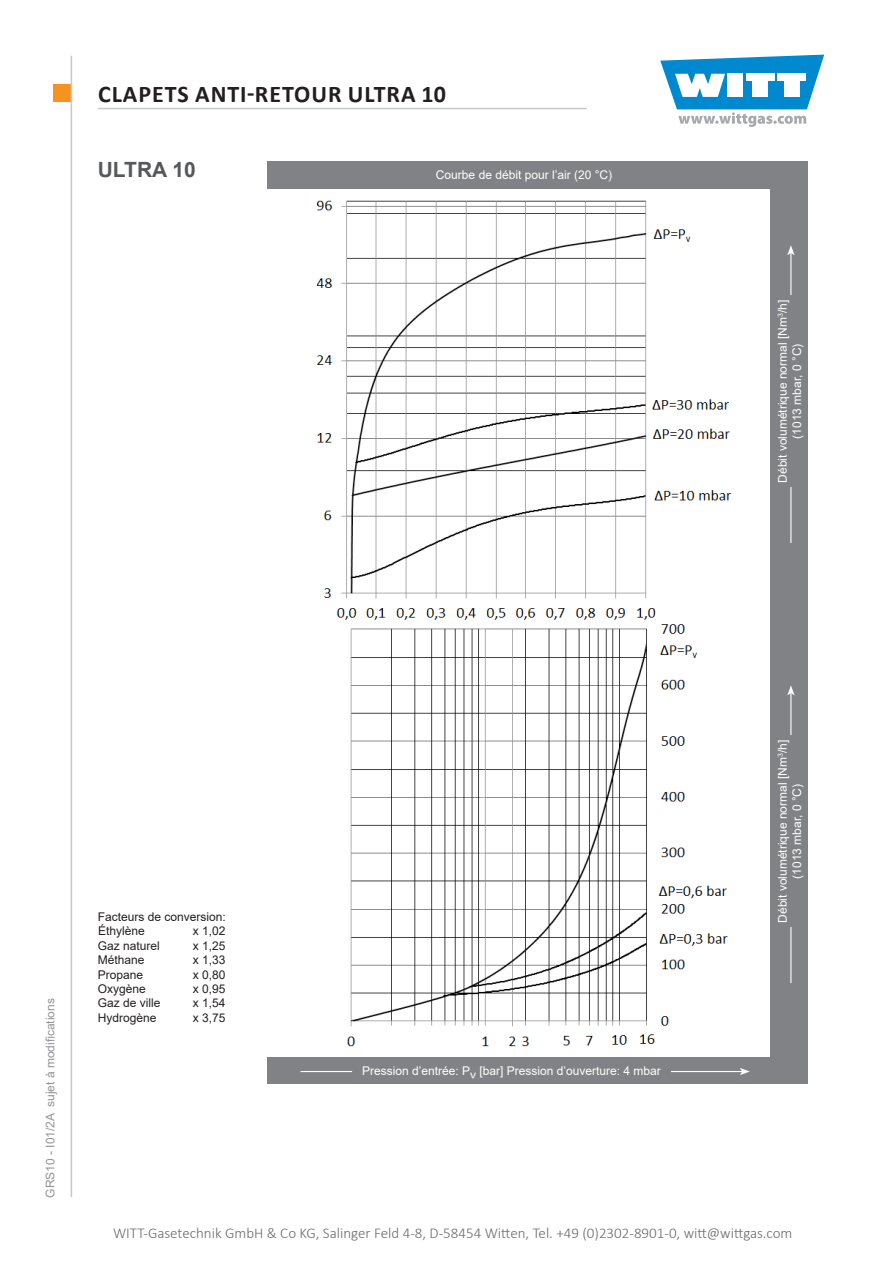
<style>
.page{position:relative;width:893px;height:1263px;background:#fff}
.page>*{position:absolute;margin:0;border:0;box-sizing:border-box;transform-origin:0 0}
.t1{font:700 24px "Calibri";letter-spacing:.04em;color:#231f20}
.t2{font:700 21px "Arial";color:#57585a}
.t3{font:300 15px "Calibri";color:#6b6b6e}
.t4{font:12px/14.4px "Arial";color:#fff;text-align:center}
.t5{font:12px/14.4px "Arial";color:#231f20}
.t6{font:12px "Arial";color:#939598}
</style>
<div class="page">
<div style="left:53px;top:85px;width:17px;height:17px;background:#f4931d"></div>
<svg style="left:660px;top:55px;width:164px;height:72px"></svg>
<hr style="left:71px;top:56px;width:1px;height:1141px;background:#c7c8ca">
<hr style="left:98px;top:108px;width:489px;height:1px;background:#c7c8ca">
<div style="left:268px;top:162px;width:540px;height:922px;background:#808285"></div>
<hr style="left:300px;top:1071px;width:442px;height:1px;background:#fff">
<svg style="left:740px;top:1068px;width:10px;height:7px"></svg>
<hr style="left:790px;top:693px;width:1px;height:290px;background:#fff">
<svg style="left:787px;top:685px;width:8px;height:10px"></svg>
<div style="left:353px;top:1061px;width:317px;height:18px;background:#808285"></div>
<div style="left:772px;top:736px;width:35px;height:191px;background:#808285"></div>
<hr style="left:790px;top:253px;width:1px;height:290px;background:#fff">
<svg style="left:787px;top:245px;width:8px;height:10px"></svg>
<div style="left:772px;top:296px;width:35px;height:191px;background:#808285"></div>
<div style="left:264px;top:189px;width:506px;height:868px;background:#fff"></div>
<img style="left:316px;top:200px;width:416px;height:847px">
<h1 class="t1" style="left:98px;top:77px;width:349px">CLAPETS ANTI-RETOUR ULTRA 10</h1>
<h2 class="t2" style="left:98px;top:155px;width:100px">ULTRA 10</h2>
<p class="t4" style="left:436px;top:168px;width:178px">Courbe de débit pour l’air (20 °C)</p>
<p class="t4" style="left:775px;top:482px;width:184px;rotate:-90deg">Débit volumétrique normal [Nm<sup>3</sup>/h] (1013 mbar, 0 °C)</p>
<p class="t6" style="left:42px;top:1197px;width:201px;rotate:-90deg">GRS10 - I01/2A sujet à modifications</p>
<p class="t5" style="left:98px;top:909px;width:130px">Facteurs de conversion:<br>Éthylène</p>
<p class="t5" style="left:193px;top:924px;width:34px">x 1,02</p>
<p class="t5" style="left:98px;top:938px;width:64px">Gaz naturel</p>
<p class="t5" style="left:193px;top:938px;width:34px">x 1,25</p>
<p class="t5" style="left:98px;top:952px;width:48px">Méthane</p>
<p class="t5" style="left:193px;top:952px;width:34px">x 1,33</p>
<p class="t5" style="left:98px;top:967px;width:47px">Propane</p>
<p class="t5" style="left:193px;top:967px;width:34px">x 0,80</p>
<p class="t5" style="left:98px;top:981px;width:50px">Oxygène</p>
<p class="t5" style="left:193px;top:981px;width:34px">x 0,95</p>
<p class="t5" style="left:98px;top:996px;width:64px">Gaz de ville</p>
<p class="t5" style="left:193px;top:996px;width:34px">x 1,54</p>
<p class="t5" style="left:98px;top:1010px;width:60px">Hydrogène</p>
<p class="t5" style="left:193px;top:1010px;width:34px">x 3,75</p>
<p class="t4" style="left:362px;top:1063px;width:300px">Pression d’entrée: Pv [bar] Pression d’ouverture: 4 mbar</p>
<p class="t4" style="left:775px;top:923px;width:184px;rotate:-90deg">Débit volumétrique normal [Nm<sup>3</sup>/h] (1013 mbar, 0 °C)</p>
<p class="t3" style="left:113px;top:1224px;width:681px">WITT-Gasetechnik GmbH &amp; Co KG, Salinger Feld 4-8, D-58454 Witten, Tel. +49 (0)2302-8901-0, witt@wittgas.com</p>
</div>
